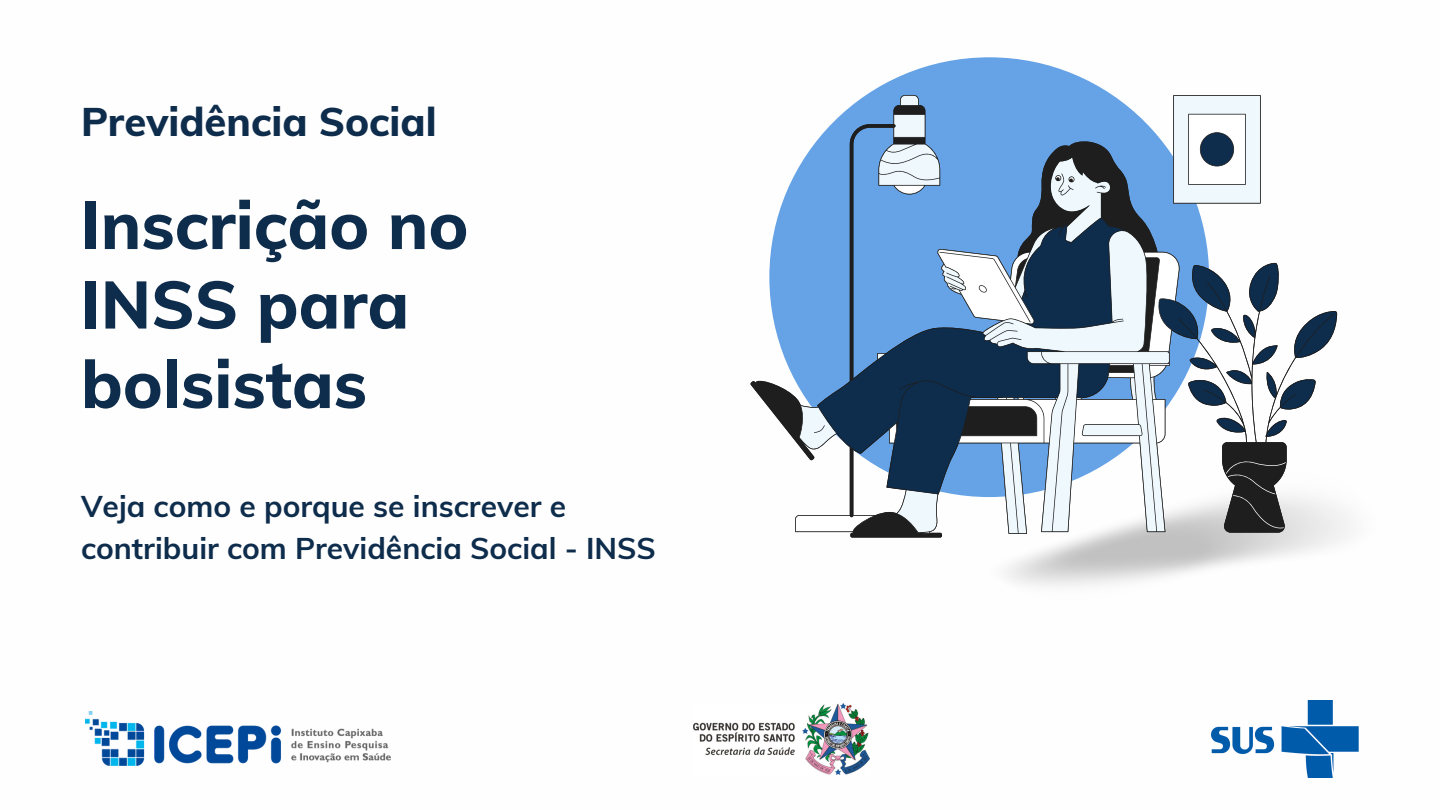
<style>
.page{position:relative;width:1440px;height:810px;background:#fff}
.page>*{position:absolute;margin:0;border:0;box-sizing:border-box;transform-origin:0 0}
.t1{font:800 66.2px/79.5px "Muli";color:#0e2c4b}
.t2{font:800 40px "Muli";color:#0e2c4b}
.t3{font:700 30px/41.2px "Muli";color:#0e2c4b}
</style>
<div class="page">
<div style="left:769px;top:57px;width:440px;height:440px;background:#65a2e6;border-radius:50%"></div>
<svg style="left:751px;top:95px;width:586px;height:442px"></svg>
<img style="left:1211px;top:701px;width:148px;height:76px">
<img style="left:694px;top:703px;width:175px;height:72px">
<img style="left:85px;top:712px;width:306px;height:54px">
<p class="t2" style="left:81px;top:95px;width:357px">Previdência Social</p>
<p class="t1" style="left:81px;top:184px;width:389px">Inscrição no<br>INSS para bolsistas</p>
<p class="t3" style="left:81px;top:486px;width:576px">Veja como e porque se inscrever e contribuir com Previdência Social - INSS</p>
</div>
